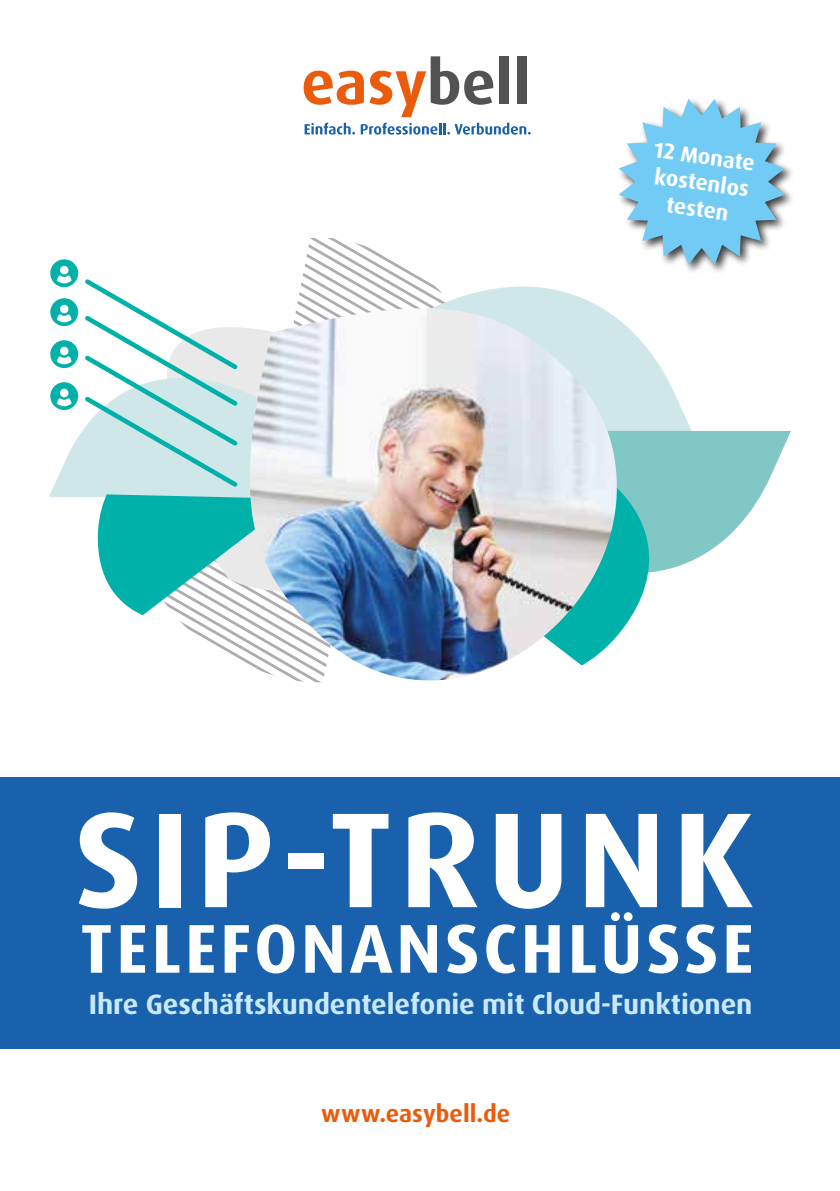
<style>
.page{position:relative;width:840px;height:1191px;background:#fff}
.page>*{position:absolute;margin:0;border:0;box-sizing:border-box;transform-origin:0 0}
.t1{font:700 28px "Dax OT";letter-spacing:-.005em;color:#c9e9fb}
.t2{font:700 24px "Dax OT";color:#ea5b0b}
.t3{font:700 22px/26.4px "Dax OT";color:#fff;text-align:center}
</style>
<div class="page">
<div style="left:0;top:778px;width:839px;height:271px;background:#1961ac"></div>
<div style="left:616px;top:96px;width:178px;height:179px;background:#000;opacity:.75"></div>
<svg style="left:618px;top:99px;width:166px;height:165px"></svg>
<svg style="left:303px;top:56px;width:190px;height:61px"></svg>
<div style="left:499px;top:56px;width:9px;height:48px;background:#525251"></div>
<div style="left:516px;top:56px;width:10px;height:48px;background:#525251"></div>
<svg style="left:304px;top:123px;width:226px;height:12px"></svg>
<svg style="left:475px;top:255px;width:222px;height:176px"></svg>
<svg style="left:668px;top:431px;width:122px;height:138px;fill:#80c7c6"></svg>
<svg style="left:636px;top:323px;width:32px;height:285px"></svg>
<img style="left:316px;top:308px;width:320px;height:375px">
<img style="left:49px;top:238px;width:426px;height:444px">
<div style="left:60px;top:389px;width:8px;height:8px;background:#fff;border-radius:50%"></div>
<svg style="left:79px;top:812px;width:58px;height:96px"></svg>
<div style="left:158px;top:814px;width:22px;height:93px;background:#fff"></div>
<svg style="left:205px;top:812px;width:65px;height:95px"></svg>
<div style="left:288px;top:852px;width:35px;height:16px;background:#fff"></div>
<svg style="left:332px;top:814px;width:56px;height:93px"></svg>
<svg style="left:408px;top:812px;width:69px;height:95px"></svg>
<svg style="left:495px;top:814px;width:66px;height:94px"></svg>
<svg style="left:82px;top:925px;width:29px;height:47px"></svg>
<svg style="left:121px;top:925px;width:24px;height:47px"></svg>
<svg style="left:156px;top:925px;width:23px;height:47px"></svg>
<svg style="left:189px;top:925px;width:24px;height:47px"></svg>
<svg style="left:224px;top:925px;width:25px;height:47px"></svg>
<svg style="left:257px;top:924px;width:37px;height:49px"></svg>
<svg style="left:305px;top:925px;width:36px;height:47px"></svg>
<svg style="left:350px;top:925px;width:42px;height:47px"></svg>
<svg style="left:400px;top:925px;width:36px;height:47px"></svg>
<svg style="left:447px;top:924px;width:29px;height:49px"></svg>
<svg style="left:486px;top:924px;width:29px;height:49px"></svg>
<svg style="left:525px;top:925px;width:34px;height:47px"></svg>
<svg style="left:572px;top:814px;width:180px;height:159px"></svg>
<p class="t3" style="left:655px;top:136px;width:103px;rotate:8deg">12 Monate kostenlos testen</p>
<p class="t1" style="left:89px;top:986px;width:664px">Ihre Geschäftskundentelefonie mit Cloud-Funktionen</p>
<p class="t2" style="left:321px;top:1098px;width:190px">www.easybell.de</p>
</div>
